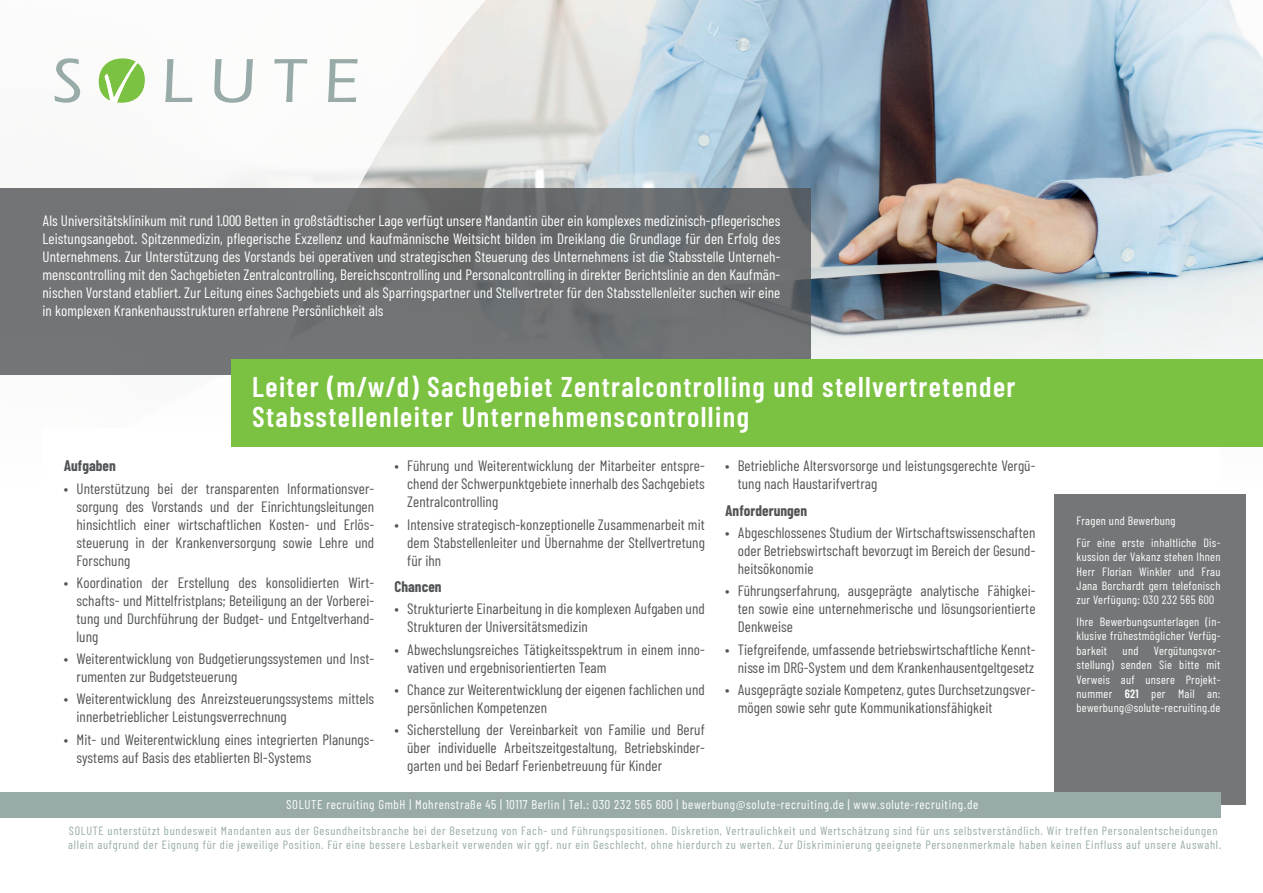
<style>
.page{position:relative;width:1263px;height:893px;background:#fff}
.page>*{position:absolute;margin:0;border:0;box-sizing:border-box;transform-origin:0 0}
.t1{font:600 28.5px/30px "Barlow Condensed";letter-spacing:.05em;color:#fff}
.t2{font:15px/18px "Barlow Condensed";letter-spacing:.005em;color:#525456}
.t3{font:15px/18px "Barlow Condensed";letter-spacing:.005em;color:#fff;text-align:justify}
.t4{font:700 15px "Barlow Condensed";letter-spacing:.005em;color:#525456}
.t5{font:12.75px "Barlow Condensed";letter-spacing:.05em;color:#fff}
.t6{font:12px/14.4px "Barlow Condensed";letter-spacing:.06em;color:#98aba8}
.t7{font:12px/14.4px "Barlow Condensed";letter-spacing:.025em;color:#fff;text-align:justify}
.s1{font-weight:600}
</style>
<div class="page">
<img style="left:486px;top:0;width:776px;height:235px">
<svg style="left:0;top:0;width:486px;height:189px"></svg>
<img style="left:231px;top:235px;width:1032px;height:583px">
<div style="left:43px;top:428px;width:1177px;height:465px;background:#fff"></div>
<div style="left:0;top:189px;width:810px;height:186px;background:#717374"></div>
<div style="left:1054px;top:494px;width:192px;height:311px;background:#747677"></div>
<div style="left:232px;top:359px;width:1031px;height:87px;background:#7cc242"></div>
<div style="left:0;top:792px;width:1220px;height:26px;background:#98aba8"></div>
<svg style="left:165px;top:59px;width:193px;height:44px"></svg>
<svg style="left:99px;top:58px;width:46px;height:45px"></svg>
<svg style="left:55px;top:58px;width:25px;height:45px"></svg>
<p class="t3" style="left:43px;top:211px;width:739px">Als Universitätsklinikum mit rund 1.000 Betten in großstädtischer Lage verfügt unsere Mandantin über ein komplexes medizinisch-pflegerisches Leistungsangebot. Spitzenmedizin, pflegerische Exzellenz und kaufmännische Weitsicht bilden im Dreiklang die Grundlage für den Erfolg des Unternehmens. Zur Unterstützung des Vorstands bei operativen und strategischen Steuerung des Unternehmens ist die Stabsstelle Unterneh&shy;menscontrolling mit den Sachgebieten Zentralcontrolling, Bereichscontrolling und Personalcontrolling in direkter Berichtslinie an den Kaufmän&shy;nischen Vorstand etabliert. Zur Leitung eines Sachgebiets und als Sparringspartner und Stellvertreter für den Stabsstellenleiter suchen wir eine in komplexen Krankenhausstrukturen erfahrene Persönlichkeit als</p>
<h1 class="t1" style="left:252px;top:371px;width:765px">Leiter (m/w/d) Sachgebiet Zentralcontrolling und stellvertretender<br>Stabsstellenleiter Unternehmenscontrolling</h1>
<p class="t4" style="left:64px;top:457px;width:54px">Aufgaben</p>
<p class="t2" style="left:77px;top:479px;width:299px;text-align:justify;text-indent:-13px">• Unterstützung bei der transparenten Informationsver&shy;sorgung des Vorstands und der Einrichtungsleitungen hinsichtlich einer wirtschaftlichen Kosten- und Erlös&shy;steuerung in der Krankenversorgung sowie Lehre und Forschung</p>
<p class="t2" style="left:77px;top:573px;width:299px;text-align:justify;text-indent:-13px">• Koordination der Erstellung des konsolidierten Wirt&shy;schafts- und Mittelfristplans; Beteiligung an der Vorberei&shy;tung und Durchführung der Budget- und Entgeltverhand&shy;lung</p>
<p class="t2" style="left:77px;top:649px;width:299px;text-indent:-13px">• Weiterentwicklung von Budgetierungssystemen und Inst&shy;rumenten zur Budgetsteuerung</p>
<p class="t2" style="left:77px;top:690px;width:299px;text-indent:-13px">• Weiterentwicklung des Anreizsteuerungssystems mittels innerbetrieblicher Leistungsverrechnung</p>
<p class="t2" style="left:77px;top:730px;width:299px;text-indent:-13px">• Mit- und Weiterentwicklung eines integrierten Planungs&shy;systems auf Basis des etablierten BI-Systems</p>
<p class="t2" style="left:407px;top:457px;width:299px;text-align:justify;text-indent:-13px">• Führung und Weiterentwicklung der Mitarbeiter entspre&shy;chend der Schwerpunktgebiete innerhalb des Sachgebiets Zentralcontrolling</p>
<p class="t2" style="left:407px;top:515px;width:299px;text-align:justify;text-indent:-13px">• Intensive strategisch-konzeptionelle Zusammenarbeit mit dem Stabstellenleiter und Übernahme der Stellvertretung für ihn</p>
<p class="t4" style="left:394px;top:577px;width:49px">Chancen</p>
<p class="t2" style="left:407px;top:600px;width:299px;text-indent:-13px">• Strukturierte Einarbeitung in die komplexen Aufgaben und<br>Strukturen der Universitätsmedizin</p>
<p class="t2" style="left:407px;top:640px;width:299px;text-indent:-13px">• Abwechslungsreiches Tätigkeitsspektrum in einem inno&shy;vativen und ergebnisorientierten Team</p>
<p class="t2" style="left:407px;top:680px;width:299px;text-indent:-13px">• Chance zur Weiterentwicklung der eigenen fachlichen und persönlichen Kompetenzen</p>
<p class="t2" style="left:407px;top:720px;width:299px;text-align:justify;text-indent:-13px">• Sicherstellung der Vereinbarkeit von Familie und Beruf über individuelle Arbeitszeitgestaltung, Betriebskinder&shy;garten und bei Bedarf Ferienbetreuung für Kinder</p>
<p class="t2" style="left:738px;top:457px;width:299px;text-indent:-13px">• Betriebliche Altersvorsorge und leistungsgerechte Vergü&shy;tung nach Haustarifvertrag</p>
<p class="t4" style="left:725px;top:501px;width:84px">Anforderungen</p>
<p class="t2" style="left:738px;top:523px;width:299px;text-align:justify;text-indent:-13px">• Abgeschlossenes Studium der Wirtschaftswissenschaften oder Betriebswirtschaft bevorzugt im Bereich der Gesund&shy;heitsökonomie</p>
<p class="t2" style="left:738px;top:582px;width:299px;text-align:justify;text-indent:-13px">• Führungserfahrung, ausgeprägte analytische Fähigkei&shy;ten sowie eine unternehmerische und lösungsorientierte Denkweise</p>
<p class="t2" style="left:725px;top:640px;width:312px;text-align:right">• Tiefgreifende, umfassende betriebswirtschaftliche Kennt&shy;nisse im DRG-System und dem Krankenhausentgeltgesetz</p>
<p class="t2" style="left:738px;top:680px;width:299px;text-indent:-13px">• Ausgeprägte soziale Kompetenz, gutes Durchsetzungsver&shy;mögen sowie sehr gute Kommunikationsfähigkeit</p>
<p class="t5" style="left:286px;top:797px;width:693px">SOLUTE recruiting GmbH | Mohrenstraße 45 | 10117 Berlin | Tel.: 030 232 565 600 | bewerbung@solute-recruiting.de | www.solute-recruiting.de</p>
<p class="t7" style="left:1076px;top:510px;width:145px;line-height:21.6px">Fragen und Bewerbung<br>Für eine erste inhaltliche Dis-</p>
<p class="t7" style="left:1076px;top:549px;width:145px">kussion der Vakanz stehen Ihnen Herr Florian Winkler und Frau Jana Borchardt gern telefonisch zur Verfügung: 030 232 565 600</p>
<p class="t7" style="left:1076px;top:614px;width:145px">Ihre Bewerbungsunterlagen (in&shy;klusive frühestmöglicher Verfüg&shy;barkeit</p>
<p class="t7" style="left:1076px;top:643px;width:145px;text-indent:77px">Vergütungsvor&shy;stellung) senden Sie bitte mit Verweis auf unsere Projekt&shy;nummer <span class="s1">621</span> per Mail an: bewerbung@solute-recruiting.de</p>
<p class="t7" style="left:1123px;top:643px;width:17px">und</p>
<p class="t6" style="left:68px;top:823px;width:1154px">SOLUTE unterstützt bundesweit Mandanten aus der Gesundheitsbranche bei der Besetzung von Fach- und Führungspositionen. Diskretion, Vertraulichkeit und Wertschätzung sind für uns selbstverständlich. Wir treffen Personalentscheidungen allein aufgrund der Eignung für die jeweilige Position. Für eine bessere Lesbarkeit verwenden wir ggf. nur ein Geschlecht, ohne hierdurch zu werten. Zur Diskriminierung geeignete Personenmerkmale haben keinen Einfluss auf unsere Auswahl.</p>
</div>
